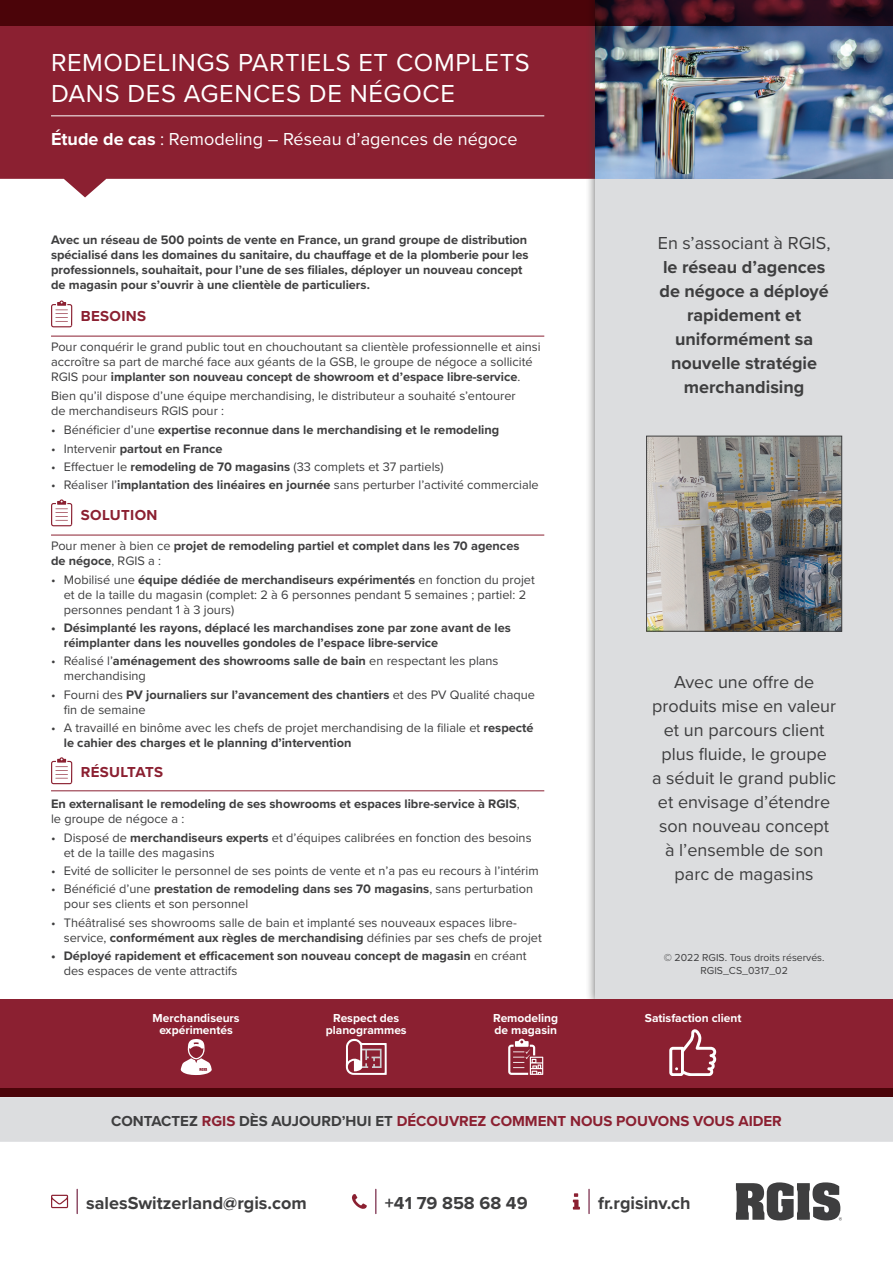
<style>
.page{position:relative;width:893px;height:1263px;background:#fff}
.page>*{position:absolute;margin:0;border:0;box-sizing:border-box;transform-origin:0 0}
.t1{font:25.5px/30.6px "Proxima Nova";letter-spacing:.025em;color:#fff}
.t2{font:18px/24px "Proxima Nova";color:#3e3e3f;text-align:center}
.t3{font:700 18px/24px "Proxima Nova";color:#3e3e3f;text-align:center}
.t4{font:18px "Proxima Nova";color:#fff}
.t5{font:700 15px "Proxima Nova";color:#8b2031}
.t6{font:700 15px "Proxima Nova";letter-spacing:.025em;color:#8b2031}
.t7{font:700 15px "Proxima Nova";letter-spacing:.02em;color:#8b2031}
.t8{font:12.75px/15px "Proxima Nova";color:#3e3e3f}
.t9{font:700 12.75px/15px "Proxima Nova";color:#3e3e3f}
.t10{font:700 12px/12px "Proxima Nova";color:#fff}
.t11{font:10.5px/12.6px "Proxima Nova";color:#3e3e3f;text-align:center}
.s1{font-weight:700}
.s2{font-weight:400}
.s3{color:#3e3e3f}
</style>
<div class="page">
<hr style="left:588px;top:1189px;width:2px;height:24px;background:#6b1537">
<svg style="left:573px;top:1193px;width:7px;height:16px"></svg>
<svg style="left:736px;top:1182px;width:106px;height:38px"></svg>
<svg style="left:77px;top:1189px;width:1px;height:24px"></svg>
<svg style="left:51px;top:1195px;width:17px;height:13px"></svg>
<svg style="left:375px;top:1189px;width:1px;height:24px"></svg>
<svg style="left:352px;top:1194px;width:15px;height:15px"></svg>
<div style="left:0;top:1097px;width:893px;height:45px;background:#dcdddf"></div>
<svg style="left:0;top:26px;width:585px;height:171px;background:#973746"></svg>
<div style="left:585px;top:0;width:308px;height:1010px;background:#3e3e3f;opacity:.75"></div>
<div style="left:595px;top:0;width:298px;height:1001px;background:#dcdddf"></div>
<hr style="left:51px;top:116px;width:493px;height:1px;background:#fff">
<div style="left:0;top:999px;width:893px;height:98px;background:#8b2031"></div>
<img style="left:595px;top:26px;width:298px;height:153px">
<hr style="left:51px;top:336px;width:493px;height:1px;background:#8b2031">
<hr style="left:51px;top:535px;width:493px;height:1px;background:#8b2031">
<hr style="left:51px;top:790px;width:493px;height:1px;background:#8b2031">
<svg style="left:51px;top:300px;width:22px;height:27px"></svg>
<svg style="left:51px;top:499px;width:22px;height:27px"></svg>
<svg style="left:51px;top:757px;width:22px;height:27px"></svg>
<svg style="left:0;top:0;width:893px;height:26px;background:#43070f"></svg>
<div style="left:0;top:1089px;width:893px;height:8px;background:#4b0409"></div>
<img style="left:648px;top:438px;width:192px;height:191px">
<div style="left:646px;top:436px;width:196px;height:195px;border:1px solid #3e3e3f"></div>
<svg style="left:669px;top:1029px;width:47px;height:46px"></svg>
<svg style="left:346px;top:1039px;width:41px;height:36px"></svg>
<svg style="left:508px;top:1039px;width:35px;height:36px"></svg>
<svg style="left:181px;top:1039px;width:31px;height:36px"></svg>
<h1 class="t1" style="left:51px;top:46px;width:480px">REMODELINGS PARTIELS ET COMPLETS<br>DANS DES AGENCES DE NÉGOCE</h1>
<h2 class="t4" style="left:51px;top:125px;width:468px"><span class="s1">Étude de cas</span> : Remodeling – Réseau d’agences de négoce</h2>
<p class="t9" style="left:51px;top:232px;width:479px">Avec un réseau de 500 points de vente en France, un grand groupe de distribution spécialisé dans les domaines du sanitaire, du chauffage et de la plomberie pour les professionnels, souhaitait, pour l’une de ses filiales, déployer un nouveau concept de magasin pour s’ouvrir à une clientèle de particuliers.</p>
<p class="t6" style="left:81px;top:305px;width:67px">BESOINS</p>
<p class="t8" style="left:51px;top:339px;width:491px">Pour conquérir le grand public tout en chouchoutant sa clientèle professionnelle et ainsi accroître sa part de marché face aux géants de la GSB, le groupe de négoce a sollicité<br>RGIS pour <span class="s1">implanter son nouveau concept de showroom et d’espace libre-service</span>.</p>
<p class="t8" style="left:51px;top:388px;width:466px">Bien qu’il dispose d’une équipe merchandising, le distributeur a souhaité s’entourer de merchandiseurs RGIS pour :</p>
<p class="t9" style="left:51px;top:422px;width:450px"><span class="s2">• Bénéficier d’une</span> expertise reconnue dans le merchandising et le remodeling</p>
<p class="t9" style="left:51px;top:440px;width:173px"><span class="s2">• Intervenir</span> partout en France</p>
<p class="t8" style="left:51px;top:458px;width:394px">• Effectuer le <span class="s1">remodeling de 70 magasins</span> (33 complets et 37 partiels)</p>
<p class="t8" style="left:51px;top:477px;width:489px">• Réaliser l’<span class="s1">implantation des linéaires en journée</span> sans perturber l’activité commerciale</p>
<p class="t6" style="left:81px;top:504px;width:78px">SOLUTION</p>
<p class="t9" style="left:51px;top:538px;width:470px"><span class="s2">Pour mener à bien ce</span> projet de remodeling partiel et complet dans les 70 agences de négoce<span class="s2">, RGIS a :</span></p>
<p class="t8" style="left:64px;top:572px;width:473px;text-indent:-13px">• Mobilisé une <span class="s1">équipe dédiée de merchandiseurs expérimentés</span> en fonction du projet et de la taille du magasin (complet: 2 à 6 personnes pendant 5 semaines ; partiel: 2 personnes pendant 1 à 3 jours)</p>
<p class="t9" style="left:64px;top:620px;width:448px;text-indent:-13px">• Désimplanté les rayons, déplacé les marchandises zone par zone avant de les réimplanter dans les nouvelles gondoles de l’espace libre-service</p>
<p class="t8" style="left:64px;top:653px;width:436px;text-indent:-13px">• Réalisé l’<span class="s1">aménagement des showrooms salle de bain</span> en respectant les plans merchandising</p>
<p class="t8" style="left:64px;top:686px;width:473px;text-indent:-13px">• Fourni des <span class="s1">PV journaliers sur l’avancement des chantiers</span> et des PV Qualité chaque fin de semaine</p>
<p class="t8" style="left:64px;top:719px;width:471px;text-indent:-13px">• A travaillé en binôme avec les chefs de projet merchandising de la filiale et <span class="s1">respecté le cahier des charges et le planning d’intervention</span></p>
<p class="t7" style="left:81px;top:760px;width:84px">RÉSULTATS</p>
<p class="t9" style="left:51px;top:796px;width:470px">En externalisant le remodeling de ses showrooms et espaces libre-service à RGIS<span class="s2">, le groupe de négoce a :</span></p>
<p class="t8" style="left:64px;top:830px;width:469px;text-indent:-13px">• Disposé de <span class="s1">merchandiseurs experts</span> et d’équipes calibrées en fonction des besoins et de la taille des magasins</p>
<p class="t8" style="left:51px;top:863px;width:489px">• Evité de solliciter le personnel de ses points de vente et n’a pas eu recours à l’intérim</p>
<p class="t8" style="left:64px;top:881px;width:471px;text-indent:-13px">• Bénéficié d’une <span class="s1">prestation de remodeling dans ses 70 magasins</span>, sans perturbation pour ses clients et son personnel</p>
<p class="t8" style="left:64px;top:914px;width:480px;text-indent:-13px">• Théâtralisé ses showrooms salle de bain et implanté ses nouveaux espaces libre&shy;service, <span class="s1">conformément aux règles de merchandising</span> définies par ses chefs de projet</p>
<p class="t9" style="left:64px;top:948px;width:464px;text-indent:-13px">• Déployé rapidement et efficacement son nouveau concept de magasin <span class="s2">en créant des espaces de vente attractifs</span></p>
<h2 class="t2" style="left:658px;top:231px;width:174px">En s’associant à RGIS,</h2>
<h2 class="t3" style="left:659px;top:255px;width:171px">le réseau d’agences de négoce a déployé rapidement et uniformément sa nouvelle stratégie merchandising</h2>
<h2 class="t2" style="left:652px;top:669px;width:185px">Avec une offre de produits mise en valeur et un parcours client plus fluide, le groupe<br>a séduit le grand public et envisage d’étendre son nouveau concept à l’ensemble de son parc de magasins</h2>
<p class="t11" style="left:664px;top:951px;width:162px">© 2022 RGIS. Tous droits réservés.<br>RGIS_CS_0317_02</p>
<p class="t10" style="left:153px;top:1011px;width:89px;text-align:center">Merchandiseurs expérimentés</p>
<p class="t10" style="left:333px;top:1011px;width:67px">Respect des</p>
<p class="t10" style="left:645px;top:1011px;width:98px">Satisfaction client</p>
<p class="t10" style="left:326px;top:1023px;width:82px">planogrammes</p>
<p class="t10" style="left:493px;top:1011px;width:66px">Remodeling de magasin</p>
<p class="t5" style="left:111px;top:1110px;width:672px"><span class="s3">CONTACTEZ</span> RGIS <span class="s3">DÈS AUJOURD’HUI ET</span> DÉCOUVREZ COMMENT NOUS POUVONS VOUS AIDER</p>
<h2 class="t3" style="left:86px;top:1190px;width:222px">salesSwitzerland@rgis.com</h2>
<h2 class="t3" style="left:385px;top:1190px;width:144px">+41 79 858 68 49</h2>
<h2 class="t3" style="left:598px;top:1190px;width:94px">fr.rgisinv.ch</h2>
</div>
